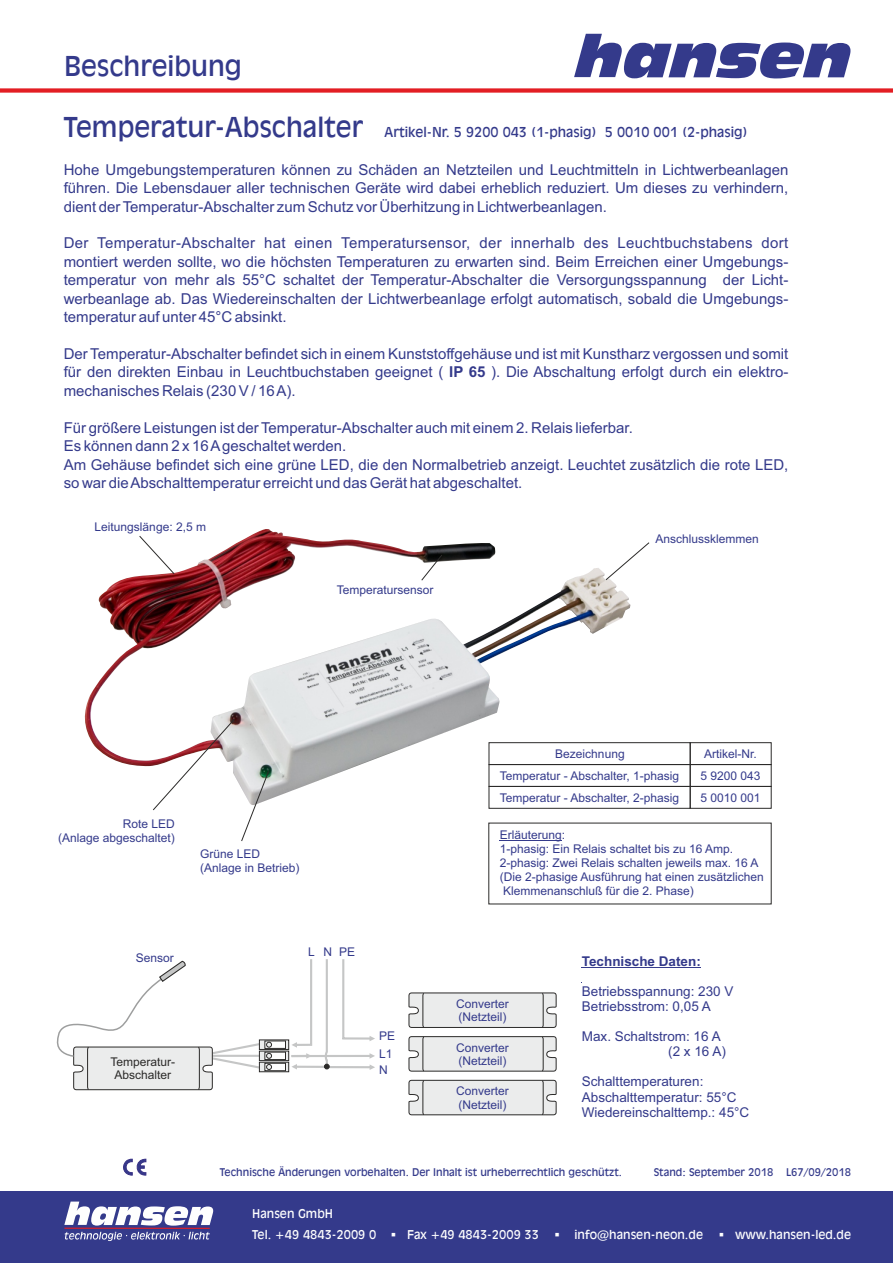
<style>
.page{position:relative;width:893px;height:1263px;background:#fff}
.page>*{position:absolute;margin:0;border:0;box-sizing:border-box;transform-origin:0 0}
.t1{font:27px "Incised 901 BT";color:#343a8b}
.t2{font:15px/18.5px "Arial";color:#343a8b;text-align:justify}
.t3{font:13.5px/15.1px "Arial";color:#343a8b}
.t4{font:13.5px "Incised 901 BT";color:#343a8b}
.t5{font:700 13.5px "Arial";color:#343a8b}
.t6{font:12px/13.4px "Arial";color:#343a8b}
.t7{font:12px/21.8px "Incised 901 BT";color:#fefefe}
.t8{font:12px/13.4px "Arial";color:#2b2a29;text-align:center}
.t9{font:10.5px "Incised 901 BT";color:#343a8b}
.s1{font-size:27px}
.s2{font-weight:700}
</style>
<div class="page">
<img style="left:84px;top:529px;width:546px;height:276px">
<svg style="left:421px;top:554px;width:22px;height:27px"></svg>
<svg style="left:605px;top:542px;width:45px;height:39px"></svg>
<svg style="left:241px;top:770px;width:28px;height:71px"></svg>
<svg style="left:152px;top:718px;width:83px;height:93px"></svg>
<svg style="left:409px;top:993px;width:147px;height:35px;background:#dedfdf"></svg>
<svg style="left:409px;top:1036px;width:147px;height:35px;background:#dedfdf"></svg>
<svg style="left:409px;top:1080px;width:147px;height:35px;background:#dedede"></svg>
<hr style="left:582px;top:967px;width:119px;height:1px;background:#343a8b">
<svg style="left:56px;top:959px;width:319px;height:131px"></svg>
<div style="left:489px;top:742px;width:201px;height:23px;border:1px solid #2b2a29"></div>
<div style="left:489px;top:764px;width:201px;height:22px;border:1px solid #2b2a29"></div>
<div style="left:489px;top:786px;width:201px;height:22px;border:1px solid #2b2a29"></div>
<div style="left:690px;top:742px;width:81px;height:23px;border:1px solid #2b2a29"></div>
<div style="left:690px;top:764px;width:81px;height:22px;border:1px solid #2b2a29"></div>
<div style="left:690px;top:786px;width:81px;height:22px;border:1px solid #2b2a29"></div>
<svg style="left:139px;top:535px;width:36px;height:39px"></svg>
<hr style="left:500px;top:840px;width:62px;height:1px;background:#343a8b">
<div style="left:0;top:88px;width:893px;height:5px;background:#e31e24"></div>
<svg style="left:574px;top:34px;width:276px;height:44px"></svg>
<div style="left:0;top:1192px;width:893px;height:71px;background:#343a8b"></div>
<svg style="left:64px;top:1201px;width:149px;height:40px"></svg>
<svg style="left:123px;top:1159px;width:23px;height:16px"></svg>
<h1 class="t1" style="left:64px;top:56px;width:179px">Beschreibung</h1>
<p class="t4" style="left:64px;top:126px;width:685px"><span class="s1">Temperatur-Abschalter</span> Artikel-Nr. 5 9200 043 (1-phasig) 5 0010 001 (2-phasig)</p>
<p class="t2" style="left:64px;top:162px;width:726px">Hohe Umgebungstemperaturen können zu Schäden an Netzteilen und Leuchtmitteln in Lichtwerbeanlagen führen. Die Lebensdauer aller technischen Geräte wird dabei erheblich reduziert. Um dieses zu verhindern, dient der Temperatur-Abschalter zum Schutz vor Überhitzung in Lichtwerbeanlagen.</p>
<p class="t2" style="left:64px;top:235px;width:726px">Der Temperatur-Abschalter hat einen Temperatursensor, der innerhalb des Leuchtbuchstabens dort montiert werden sollte, wo die höchsten Temperaturen zu erwarten sind. Beim Erreichen einer Umgebungs&shy;temperatur von mehr als 55°C schaltet der Temperatur-Abschalter die Versorgungsspannung der Licht&shy;werbeanlage ab. Das Wiedereinschalten der Lichtwerbeanlage erfolgt automatisch, sobald die Umgebungs&shy;temperatur auf unter 45°C absinkt.</p>
<p class="t2" style="left:64px;top:346px;width:726px">Der Temperatur-Abschalter befindet sich in einem Kunststoffgehäuse und ist mit Kunstharz vergossen und somit für den direkten Einbau in Leuchtbuchstaben geeignet ( <span class="s2">IP 65</span> ). Die Abschaltung erfolgt durch ein elektro&shy;mechanisches Relais (230 V / 16 A).</p>
<p class="t2" style="left:64px;top:420px;width:726px;text-align:left">Für größere Leistungen ist der Temperatur-Abschalter auch mit einem 2. Relais lieferbar.<br>Es können dann 2 x 16 Ageschaltet werden.<br>Am Gehäuse befindet sich eine grüne LED, die den Normalbetrieb anzeigt. Leuchtet zusätzlich die rote LED, so war die Abschalttemperatur erreicht und das Gerät hat abgeschaltet.</p>
<p class="t6" style="left:95px;top:522px;width:113px">Leitungslänge: 2,5 m</p>
<p class="t6" style="left:337px;top:584px;width:98px">Temperatursensor</p>
<p class="t6" style="left:655px;top:533px;width:105px">Anschlussklemmen</p>
<p class="t6" style="left:58px;top:819px;width:118px;text-align:right">Rote LED<br>(Anlage abgeschaltet)</p>
<p class="t6" style="left:200px;top:848px;width:101px">Grüne LED (Anlage in Betrieb)</p>
<p class="t6" style="left:136px;top:952px;width:40px">Sensor</p>
<p class="t8" style="left:111px;top:1056px;width:66px">Temperatur-<br>Abschalter</p>
<p class="t6" style="left:308px;top:946px;width:49px">L NPE</p>
<p class="t6" style="left:379px;top:1030px;width:18px">PE</p>
<p class="t6" style="left:379px;top:1047px;width:15px;line-height:16px">L1<br>N</p>
<p class="t6" style="left:500px;top:744px;width:181px;line-height:21.9px;text-align:center">Bezeichnung<br>Temperatur - Abschalter, 1-phasig<br>Temperatur - Abschalter, 2-phasig</p>
<p class="t6" style="left:700px;top:744px;width:62px;line-height:21.9px;text-align:center">Artikel-Nr.<br>5 9200 043<br>5 0010 001</p>
<p class="t6" style="left:500px;top:829px;width:266px;line-height:14.1px">Erläuterung:<br>1-phasig: Ein Relais schaltet bis zu 16 Amp.<br>2-phasig: Zwei Relais schalten jeweils max. 16 A (Die 2-phasige Ausführung hat einen zusätzlichen Klemmenanschluß für die 2. Phase)</p>
<p class="t6" style="left:456px;top:998px;width:54px">Converter (Netzteil)</p>
<p class="t6" style="left:456px;top:1042px;width:54px">Converter (Netzteil)</p>
<p class="t6" style="left:456px;top:1085px;width:54px">Converter (Netzteil)</p>
<p class="t5" style="left:582px;top:956px;width:121px">Technische Daten:</p>
<p class="t3" style="left:582px;top:985px;width:153px">Betriebsspannung: 230 V<br>Betriebsstrom: 0,05 A</p>
<p class="t3" style="left:668px;top:1030px;width:59px;text-indent:-86px">Max. Schaltstrom: 16 A (2 x 16 A)</p>
<p class="t3" style="left:582px;top:1075px;width:169px">Schalttemperaturen:<br>Abschalttemperatur: 55°C<br>Wiedereinschalttemp.: 45°C</p>
<p class="t9" style="left:220px;top:1168px;width:404px">Technische Änderungen vorbehalten. Der Inhalt ist urheberrechtlich geschützt.</p>
<p class="t9" style="left:654px;top:1168px;width:199px">Stand: September 2018 L67/09/2018</p>
<p class="t7" style="left:252px;top:1203px;width:288px">Hansen GmbH<br>Tel. +49 4843-2009 0 ▪ Fax +49 4843-2009 33</p>
<p class="t7" style="left:555px;top:1225px;width:150px">▪ info@hansen-neon.de</p>
<p class="t7" style="left:719px;top:1225px;width:134px">▪ www.hansen-led.de</p>
</div>
